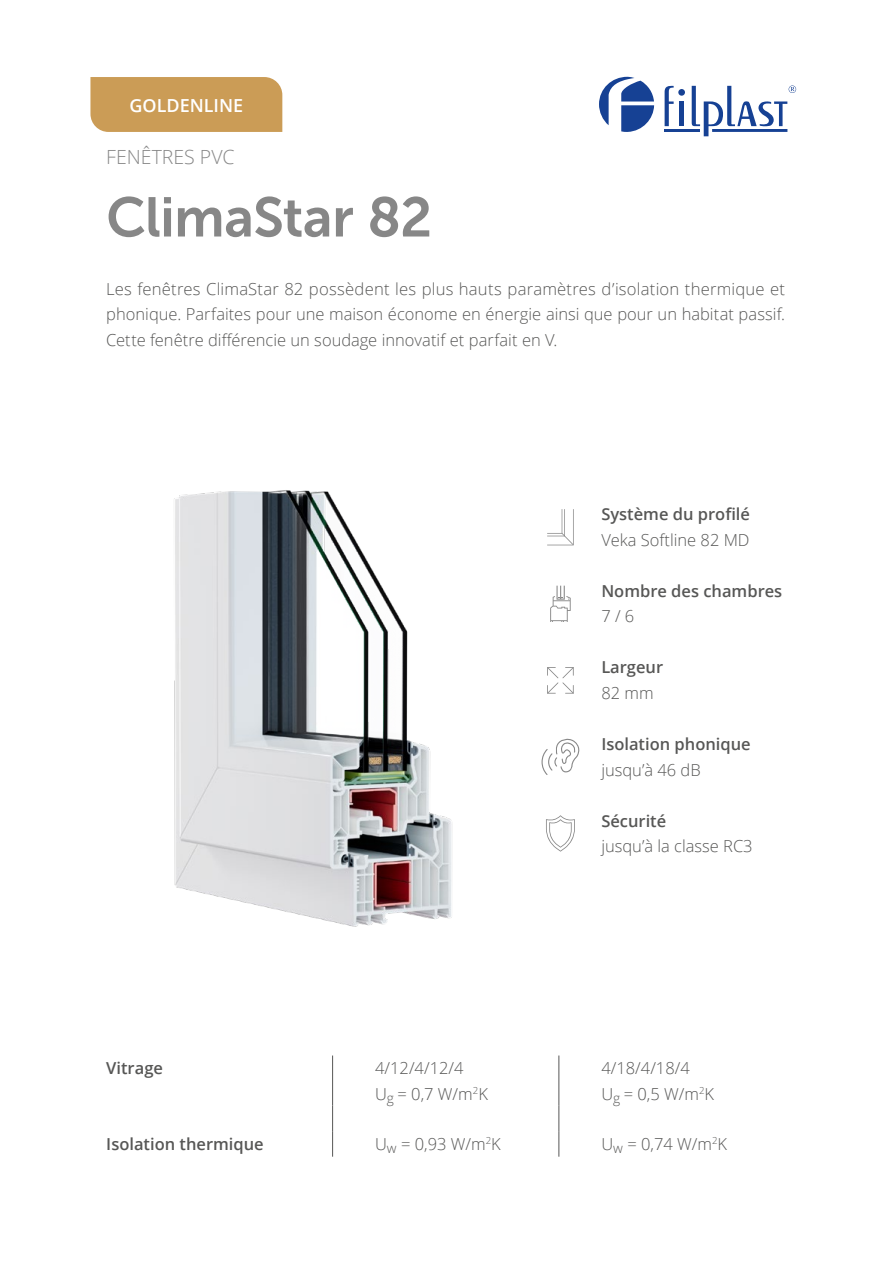
<style>
.page{position:relative;width:893px;height:1263px;background:#fff}
.page>*{position:absolute;margin:0;border:0;box-sizing:border-box;transform-origin:0 0}
.t1{font:55.5px "Museo Sans 700";letter-spacing:-.015em;color:#878787}
.t2{font:300 19.5px "Open Sans";color:#878787}
.t3{font:600 18px "Open Sans";color:#fff}
.t4{font:300 16.5px/25.5px "Open Sans";color:#575756}
.t5{font:600 16.5px "Open Sans";color:#575756}
</style>
<div class="page">
<img style="left:174px;top:490px;width:278px;height:437px">
<hr style="left:332px;top:1055px;width:1px;height:51px;background:#575756">
<hr style="left:559px;top:1055px;width:1px;height:51px;background:#575756">
<svg style="left:332px;top:1106px;width:1px;height:51px"></svg>
<svg style="left:559px;top:1106px;width:1px;height:51px"></svg>
<svg style="left:547px;top:509px;width:27px;height:36px"></svg>
<svg style="left:550px;top:586px;width:21px;height:36px"></svg>
<svg style="left:547px;top:667px;width:27px;height:27px"></svg>
<svg style="left:541px;top:738px;width:39px;height:37px"></svg>
<svg style="left:546px;top:815px;width:29px;height:36px"></svg>
<div style="left:90px;top:77px;width:192px;height:55px;background:#cb9c56"></div>
<div style="left:678px;top:89px;width:7px;height:7px;background:#164194;border-radius:50%"></div>
<hr style="left:665px;top:129px;width:35px;height:3px;background:#164194">
<div style="left:679px;top:101px;width:5px;height:25px;background:#164194"></div>
<svg style="left:665px;top:86px;width:9px;height:40px"></svg>
<svg style="left:599px;top:77px;width:55px;height:55px"></svg>
<svg style="left:692px;top:86px;width:104px;height:50px"></svg>
<p class="t3" style="left:130px;top:93px;width:115px">GOLDENLINE</p>
<p class="t2" style="left:106px;top:143px;width:130px">FENÊTRES PVC</p>
<h1 class="t1" style="left:106px;top:186px;width:327px">ClimaStar 82</h1>
<p class="t4" style="left:106px;top:276px;width:680px;text-align:justify">Les fenêtres ClimaStar 82 possèdent les plus hauts paramètres d’isolation thermique et phonique. Parfaites pour une maison économe en énergie ainsi que pour un habitat passif.<br>Cette fenêtre différencie un soudage innovatif et parfait en V.</p>
<p class="t5" style="left:106px;top:1057px;width:58px">Vitrage</p>
<p class="t5" style="left:106px;top:1132px;width:159px">Isolation thermique</p>
<p class="t5" style="left:601px;top:503px;width:150px">Système du profilé</p>
<p class="t4" style="left:601px;top:527px;width:150px">Veka Softline 82 MD</p>
<p class="t5" style="left:601px;top:580px;width:182px">Nombre des chambres</p>
<p class="t4" style="left:601px;top:603px;width:35px">7 / 6</p>
<p class="t5" style="left:601px;top:656px;width:63px">Largeur</p>
<p class="t4" style="left:601px;top:680px;width:54px">82 mm</p>
<p class="t5" style="left:601px;top:733px;width:151px">Isolation phonique</p>
<p class="t4" style="left:601px;top:756px;width:101px">jusqu’à 46 dB</p>
<p class="t5" style="left:601px;top:809px;width:66px">Sécurité</p>
<p class="t4" style="left:601px;top:833px;width:153px">jusqu’à la classe RC3</p>
<p class="t4" style="left:375px;top:1055px;width:114px">4/12/4/12/4<br>U<sub>g</sub> = 0,7 W/m<sup>2</sup>K</p>
<p class="t4" style="left:601px;top:1055px;width:114px">4/18/4/18/4<br>U<sub>g</sub> = 0,5 W/m<sup>2</sup>K</p>
<p class="t4" style="left:375px;top:1130px;width:127px">U<sub>w</sub> = 0,93 W/m<sup>2</sup>K</p>
<p class="t4" style="left:601px;top:1130px;width:127px">U<sub>w</sub> = 0,74 W/m<sup>2</sup>K</p>
</div>
